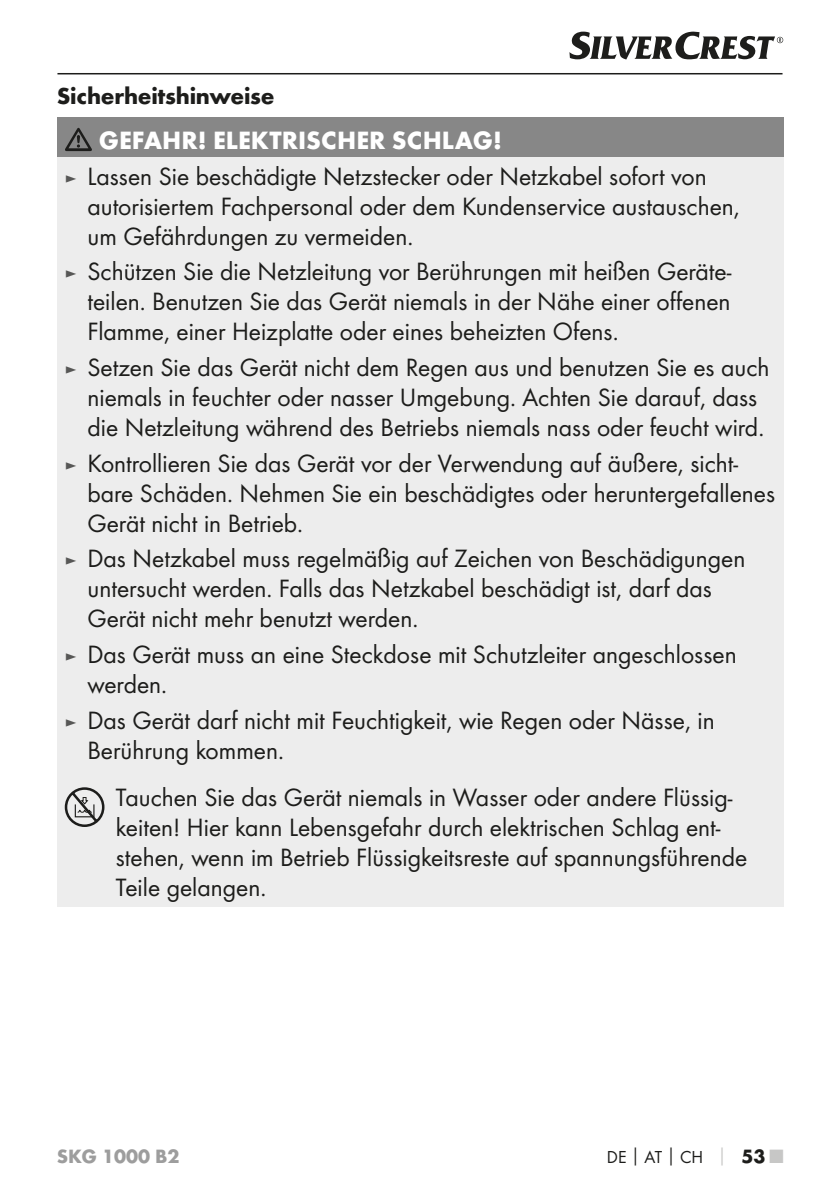
<style>
.page{position:relative;width:840px;height:1191px;background:#fff}
.page>*{position:absolute;margin:0;border:0;box-sizing:border-box;transform-origin:0 0}
.t1{font:26px/30px "Futura Boo";color:#1d1d1b}
.t2{font:700 26px "Futura";color:#fff}
.t3{font:700 24px "Futura";letter-spacing:-.01em;color:#1d1d1b}
.t4{font:700 20px "Futura";color:#9d9d9d}
.t5{font:18px "Futura Boo";color:#1d1d1b}
.s1{font-size:18px;color:#575756}
.s2{font-family:"Futura";font-weight:700}
.s3{font-family:"Futura";font-weight:700;color:#c7c7c6}
.s4{font-family:"Futura";font-weight:700;font-size:20px}
.s5{font-family:"Futura";font-weight:700;font-size:20px;color:#c7c7c6}
</style>
<div class="page">
<hr style="left:57px;top:73px;width:725px;height:1px;background:#1d1d1b">
<svg style="left:569px;top:32px;width:213px;height:28px"></svg>
<div style="left:57px;top:118px;width:725px;height:39px;background:#878787"></div>
<div style="left:57px;top:157px;width:725px;height:749px;background:#ededed"></div>
<svg style="left:65px;top:128px;width:27px;height:23px"></svg>
<svg style="left:65px;top:787px;width:39px;height:40px"></svg>
<p class="t3" style="left:57px;top:81px;width:219px">Sicherheitshinweise</p>
<p class="t2" style="left:99px;top:124px;width:404px">GEFAHR! ELEKTRISCHER SCHLAG!</p>
<p class="t1" style="left:87px;top:161px;width:653px;text-indent:-23px"><span class="s1">►</span> Lassen Sie beschädigte Netzstecker oder Netzkabel sofort von autorisiertem Fachpersonal oder dem Kundenservice austauschen, um Gefährdungen zu vermeiden.</p>
<p class="t1" style="left:87px;top:256px;width:645px;text-align:justify;text-indent:-23px"><span class="s1">►</span> Schützen Sie die Netzleitung vor Berührungen mit heißen Geräte&shy;teilen. Benutzen Sie das Gerät niemals in der Nähe einer offenen Flamme, einer Heizplatte oder eines beheizten Ofens.</p>
<p class="t1" style="left:65px;top:352px;width:705px;text-align:center"><span class="s1">►</span> Setzen Sie das Gerät nicht dem Regen aus und benutzen Sie es auch niemals in feuchter oder nasser Umgebung. Achten Sie darauf, dass die Netzleitung während des Betriebs niemals nass oder feucht wird.</p>
<p class="t1" style="left:87px;top:448px;width:689px;text-indent:-23px"><span class="s1">►</span> Kontrollieren Sie das Gerät vor der Verwendung auf äußere, sicht&shy;bare Schäden. Nehmen Sie ein beschädigtes oder heruntergefallenes<br>Gerät nicht in Betrieb.</p>
<p class="t1" style="left:87px;top:543px;width:659px;text-indent:-23px"><span class="s1">►</span> Das Netzkabel muss regelmäßig auf Zeichen von Beschädigungen untersucht werden. Falls das Netzkabel beschädigt ist, darf das<br>Gerät nicht mehr benutzt werden.</p>
<p class="t1" style="left:87px;top:639px;width:650px;text-indent:-23px"><span class="s1">►</span> Das Gerät muss an eine Steckdose mit Schutzleiter angeschlossen werden.</p>
<p class="t1" style="left:87px;top:705px;width:628px;text-indent:-23px"><span class="s1">►</span> Das Gerät darf nicht mit Feuchtigkeit, wie Regen oder Nässe, in<br>Berührung kommen.</p>
<p class="t1" style="left:116px;top:782px;width:632px">Tauchen Sie das Gerät niemals in Wasser oder andere Flüssig&shy;keiten! Hier kann Lebensgefahr durch elektrischen Schlag ent&shy;stehen, wenn im Betrieb Flüssigkeitsreste auf spannungsführende Teile gelangen.</p>
<p class="t4" style="left:57px;top:1143px;width:124px">SKG 1000 B2</p>
<p class="t5" style="left:606px;top:1145px;width:178px">DE<span class="s2">│</span>AT<span class="s2">│</span>CH <span class="s3">│</span> <span class="s4">53</span> <span class="s5">■</span></p>
</div>
